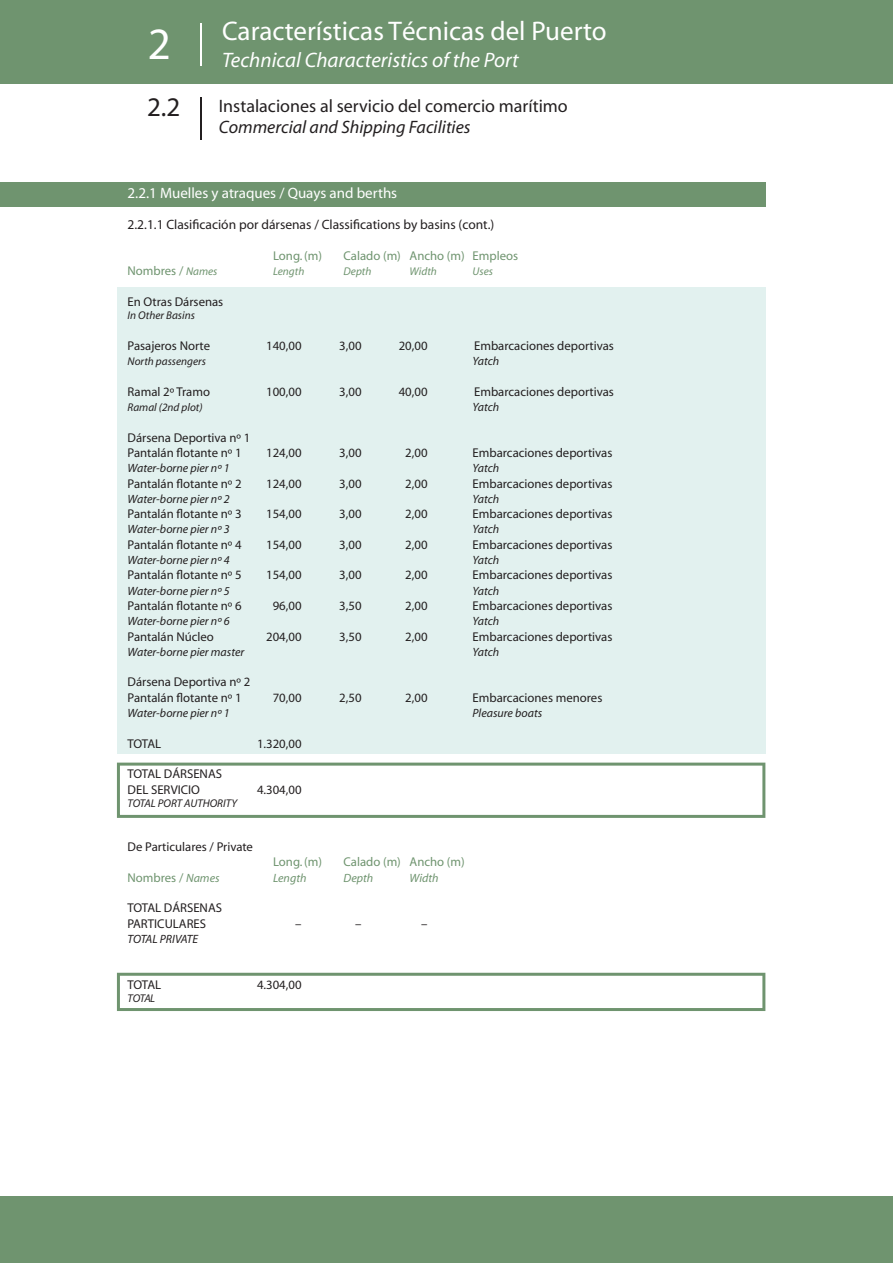
<style>
.page{position:relative;width:893px;height:1263px;background:#fff}
.page>*{position:absolute;margin:0;border:0;box-sizing:border-box;transform-origin:0 0}
.t1{font:27px "Myriad";color:#fff}
.t2{font:27px "Myriad";color:#231f20}
.t3{font:italic 21px "Myriad";color:#fff}
.t4{font:18px "Myriad";color:#231f20}
.t5{font:italic 18px "Myriad";color:#231f20}
.t6{font:15px "Myriad";color:#fff}
.t7{font:13.5px "Myriad";color:#231f20}
.t8{font:12.75px/15.3px "Myriad";color:#231f20}
.t9{font:12.75px "Myriad";color:#6f946f}
.t10{font:italic 12px "Myriad";color:#231f20}
.t11{font:italic 12px "Myriad";color:#6f946f}
.t12{font:italic 11.25px "Myriad";color:#231f20}
.t13{font:italic 11.25px "Myriad";color:#6f946f}
.s1{font-style:italic;font-size:11.25px}
.s2{font-style:italic;font-size:12px}
</style>
<div class="page">
<div style="left:117px;top:288px;width:648px;height:466px;background:#e2f1ef"></div>
<svg style="left:117px;top:763px;width:648px;height:55px"></svg>
<svg style="left:117px;top:973px;width:648px;height:38px"></svg>
<div style="left:0;top:182px;width:765px;height:24px;background:#6f946f"></div>
<div style="left:0;top:0;width:893px;height:84px;background:#6f946f"></div>
<hr style="left:200px;top:23px;width:2px;height:43px;background:#fff">
<hr style="left:200px;top:97px;width:2px;height:42px;background:#231f20">
<div style="left:0;top:1197px;width:893px;height:66px;background:#6f946f"></div>
<h1 class="t1" style="left:222px;top:18px;width:386px">Características Técnicas del Puerto</h1>
<h2 class="t3" style="left:148px;top:49px;width:372px"><sup>2</sup> Technical Characteristics of the Port</h2>
<h1 class="t2" style="left:147px;top:94px;width:35px">2.2</h1>
<h3 class="t4" style="left:219px;top:97px;width:350px">Instalaciones al servicio del comercio marítimo</h3>
<h3 class="t5" style="left:219px;top:118px;width:253px">Commercial and Shipping Facilities</h3>
<p class="t6" style="left:128px;top:185px;width:271px">2.2.1 Muelles y atraques / Quays and berths</p>
<p class="t7" style="left:128px;top:218px;width:368px">2.2.1.1 Clasificación por dársenas / Classifications by basins (cont.)</p>
<p class="t9" style="left:273px;top:249px;width:51px">Long. (m)</p>
<p class="t9" style="left:344px;top:249px;width:176px">Calado (m) Ancho (m) Empleos</p>
<p class="t9" style="left:128px;top:264px;width:91px">Nombres / <span class="s1">Names</span></p>
<p class="t13" style="left:273px;top:266px;width:33px">Length</p>
<p class="t13" style="left:344px;top:266px;width:29px">Depth</p>
<p class="t13" style="left:410px;top:266px;width:29px">Width</p>
<p class="t13" style="left:473px;top:266px;width:22px">Uses</p>
<p class="t8" style="left:128px;top:294px;width:97px">En Otras Dársenas</p>
<p class="t12" style="left:128px;top:310px;width:69px">In Other Basins</p>
<p class="t8" style="left:128px;top:338px;width:84px">Pasajeros Norte</p>
<p class="t8" style="left:266px;top:338px;width:37px">140,00</p>
<p class="t8" style="left:339px;top:338px;width:24px">3,00</p>
<p class="t8" style="left:399px;top:338px;width:30px">20,00</p>
<p class="t8" style="left:474px;top:338px;width:141px">Embarcaciones deportivas</p>
<p class="t12" style="left:128px;top:356px;width:80px">North passengers</p>
<p class="t10" style="left:473px;top:355px;width:28px">Yatch</p>
<p class="t8" style="left:128px;top:384px;width:84px">Ramal 2º Tramo</p>
<p class="t8" style="left:266px;top:384px;width:37px">100,00</p>
<p class="t8" style="left:339px;top:384px;width:24px">3,00</p>
<p class="t8" style="left:399px;top:384px;width:30px">40,00</p>
<p class="t8" style="left:474px;top:384px;width:141px">Embarcaciones deportivas</p>
<p class="t12" style="left:128px;top:402px;width:77px">Ramal (2nd plot)</p>
<p class="t10" style="left:473px;top:401px;width:28px">Yatch</p>
<p class="t8" style="left:128px;top:430px;width:124px">Dársena Deportiva nº 1<br>Pantalán flotante nº 1</p>
<p class="t8" style="left:266px;top:445px;width:37px">124,00</p>
<p class="t8" style="left:339px;top:445px;width:24px">3,00</p>
<p class="t8" style="left:405px;top:445px;width:24px">2,00</p>
<p class="t8" style="left:473px;top:445px;width:141px">Embarcaciones deportivas</p>
<p class="t10" style="left:128px;top:462px;width:104px">Water-borne pier nº 1</p>
<p class="t10" style="left:473px;top:462px;width:28px">Yatch</p>
<p class="t8" style="left:128px;top:476px;width:116px">Pantalán flotante nº 2</p>
<p class="t8" style="left:266px;top:476px;width:37px">124,00</p>
<p class="t8" style="left:339px;top:476px;width:24px">3,00</p>
<p class="t8" style="left:405px;top:476px;width:24px">2,00</p>
<p class="t8" style="left:473px;top:476px;width:141px">Embarcaciones deportivas</p>
<p class="t10" style="left:128px;top:493px;width:104px">Water-borne pier nº 2</p>
<p class="t10" style="left:473px;top:493px;width:28px">Yatch</p>
<p class="t8" style="left:128px;top:507px;width:116px">Pantalán flotante nº 3</p>
<p class="t8" style="left:266px;top:507px;width:37px">154,00</p>
<p class="t8" style="left:339px;top:507px;width:24px">3,00</p>
<p class="t8" style="left:405px;top:507px;width:24px">2,00</p>
<p class="t8" style="left:473px;top:507px;width:141px">Embarcaciones deportivas</p>
<p class="t10" style="left:128px;top:523px;width:104px">Water-borne pier nº 3</p>
<p class="t10" style="left:473px;top:523px;width:28px">Yatch</p>
<p class="t8" style="left:128px;top:537px;width:116px">Pantalán flotante nº 4</p>
<p class="t8" style="left:266px;top:537px;width:37px">154,00</p>
<p class="t8" style="left:339px;top:537px;width:24px">3,00</p>
<p class="t8" style="left:405px;top:537px;width:24px">2,00</p>
<p class="t8" style="left:473px;top:537px;width:141px">Embarcaciones deportivas</p>
<p class="t10" style="left:128px;top:554px;width:104px">Water-borne pier nº 4</p>
<p class="t10" style="left:473px;top:554px;width:28px">Yatch</p>
<p class="t8" style="left:128px;top:568px;width:116px">Pantalán flotante nº 5</p>
<p class="t8" style="left:266px;top:568px;width:37px">154,00</p>
<p class="t8" style="left:339px;top:568px;width:24px">3,00</p>
<p class="t8" style="left:405px;top:568px;width:24px">2,00</p>
<p class="t8" style="left:473px;top:568px;width:141px">Embarcaciones deportivas</p>
<p class="t10" style="left:128px;top:585px;width:104px">Water-borne pier nº 5</p>
<p class="t10" style="left:473px;top:585px;width:28px">Yatch</p>
<p class="t8" style="left:128px;top:598px;width:116px">Pantalán flotante nº 6</p>
<p class="t8" style="left:273px;top:598px;width:30px">96,00</p>
<p class="t8" style="left:339px;top:598px;width:24px">3,50</p>
<p class="t8" style="left:405px;top:598px;width:24px">2,00</p>
<p class="t8" style="left:473px;top:598px;width:141px">Embarcaciones deportivas</p>
<p class="t10" style="left:128px;top:615px;width:104px">Water-borne pier nº 6</p>
<p class="t10" style="left:473px;top:615px;width:28px">Yatch</p>
<p class="t8" style="left:128px;top:629px;width:88px">Pantalán Núcleo</p>
<p class="t8" style="left:266px;top:629px;width:37px">204,00</p>
<p class="t8" style="left:339px;top:629px;width:24px">3,50</p>
<p class="t8" style="left:405px;top:629px;width:24px">2,00</p>
<p class="t8" style="left:473px;top:629px;width:141px">Embarcaciones deportivas</p>
<p class="t10" style="left:128px;top:646px;width:118px">Water-borne pier master</p>
<p class="t10" style="left:473px;top:646px;width:28px">Yatch</p>
<p class="t8" style="left:128px;top:675px;width:124px">Dársena Deportiva nº 2<br>Pantalán flotante nº 1</p>
<p class="t8" style="left:273px;top:690px;width:30px">70,00</p>
<p class="t8" style="left:339px;top:690px;width:24px">2,50</p>
<p class="t8" style="left:405px;top:690px;width:24px">2,00</p>
<p class="t8" style="left:473px;top:690px;width:131px">Embarcaciones menores</p>
<p class="t10" style="left:128px;top:707px;width:104px">Water-borne pier nº 1</p>
<p class="t10" style="left:473px;top:707px;width:71px">Pleasure boats</p>
<p class="t8" style="left:128px;top:736px;width:35px">TOTAL</p>
<p class="t8" style="left:257px;top:736px;width:46px">1.320,00</p>
<p class="t8" style="left:128px;top:767px;width:96px">TOTAL DÁRSENAS<br>DEL SERVICIO</p>
<p class="t8" style="left:257px;top:782px;width:46px">4.304,00</p>
<p class="t12" style="left:128px;top:798px;width:111px">TOTAL PORT AUTHORITY</p>
<p class="t8" style="left:128px;top:840px;width:127px">De Particulares / Private</p>
<p class="t9" style="left:273px;top:856px;width:51px">Long. (m)</p>
<p class="t9" style="left:344px;top:856px;width:123px">Calado (m) Ancho (m)</p>
<p class="t9" style="left:128px;top:871px;width:94px">Nombres / <span class="s2">Names</span></p>
<p class="t11" style="left:273px;top:872px;width:35px">Length</p>
<p class="t11" style="left:344px;top:872px;width:31px">Depth</p>
<p class="t11" style="left:410px;top:872px;width:31px">Width</p>
<p class="t8" style="left:128px;top:901px;width:96px">TOTAL DÁRSENAS<br>PARTICULARES</p>
<p class="t8" style="left:295px;top:916px;width:8px">–</p>
<p class="t8" style="left:355px;top:916px;width:8px">–</p>
<p class="t8" style="left:421px;top:916px;width:8px">–</p>
<p class="t10" style="left:128px;top:933px;width:72px">TOTAL PRIVATE</p>
<p class="t8" style="left:128px;top:977px;width:35px">TOTAL</p>
<p class="t8" style="left:257px;top:977px;width:46px">4.304,00</p>
<p class="t12" style="left:128px;top:993px;width:29px">TOTAL</p>
</div>
